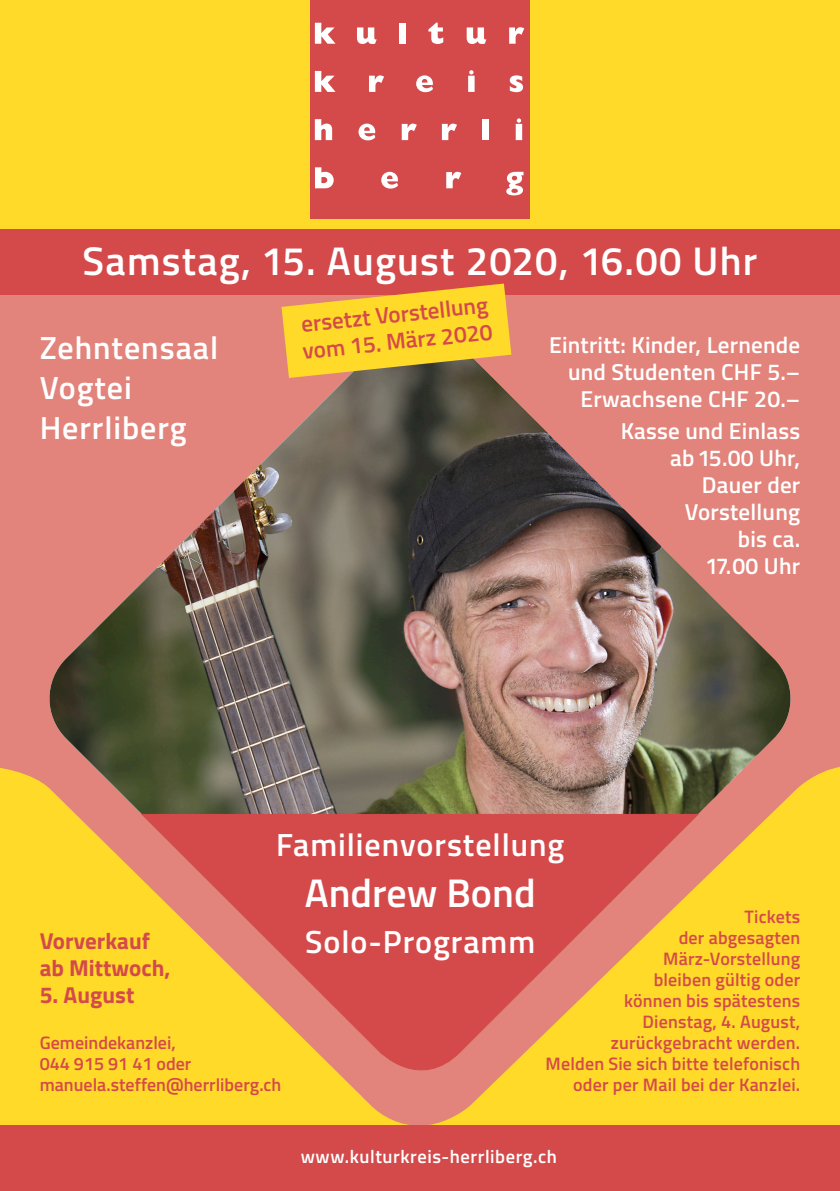
<style>
.page{position:relative;width:840px;height:1191px;background:#fff}
.page>*{position:absolute;margin:0;border:0;box-sizing:border-box;transform-origin:0 0}
._03_heads_inside{font:600 40px "Titillium Web";letter-spacing:.03em;color:#fff}
._02_head{font:600 40px "Titillium Web";color:#fff}
._03_info_mittelaxe{font:600 32px "Titillium Web";letter-spacing:.03em;color:#fff}
._04_subheads_front{font:600 32px/40px "Titillium Web";letter-spacing:.03em;color:#fff}
._03_info_front_recht{font:600 23px/27px "Titillium Web";letter-spacing:.01em;color:#fff;text-align:right}
._03_info_front_recht-2{font:600 23px/27px "Titillium Web";color:#d44a4b}
._03_info_front_recht-3{font:700 23px/27px "Titillium Web";color:#d44a4b}
._09_Tabelle_negativ{font:600 18.4px "Titillium Web";letter-spacing:.03em;color:#fff}
._03_info_front_recht-4{font:600 18px/21px "Titillium Web";letter-spacing:.01em;color:#d44a4b;text-align:right}
</style>
<div class="page">
<div style="left:0;top:0;width:839px;height:239px;background:#ffda29"></div>
<div style="left:0;top:295px;width:839px;height:896px;background:#e2847b"></div>
<div style="left:0;top:230px;width:839px;height:65px;background:#d44a4b"></div>
<div style="left:0;top:767px;width:839px;height:358px;background:#ffda29"></div>
<div style="left:310px;top:0;width:219px;height:218px;background:#d44a4b"></div>
<svg style="left:315px;top:167px;width:18px;height:21px"></svg>
<svg style="left:381px;top:172px;width:17px;height:17px"></svg>
<svg style="left:446px;top:172px;width:15px;height:16px"></svg>
<svg style="left:506px;top:172px;width:17px;height:23px"></svg>
<svg style="left:315px;top:119px;width:17px;height:21px"></svg>
<svg style="left:358px;top:124px;width:17px;height:16px"></svg>
<svg style="left:401px;top:124px;width:15px;height:16px"></svg>
<svg style="left:441px;top:124px;width:15px;height:16px"></svg>
<div style="left:482px;top:119px;width:6px;height:21px;background:#fff"></div>
<svg style="left:515px;top:118px;width:7px;height:22px"></svg>
<svg style="left:315px;top:71px;width:20px;height:21px"></svg>
<svg style="left:369px;top:75px;width:15px;height:17px"></svg>
<svg style="left:416px;top:75px;width:17px;height:17px"></svg>
<svg style="left:468px;top:70px;width:6px;height:22px"></svg>
<svg style="left:509px;top:75px;width:14px;height:17px"></svg>
<svg style="left:315px;top:23px;width:20px;height:21px"></svg>
<svg style="left:357px;top:27px;width:19px;height:17px"></svg>
<div style="left:399px;top:23px;width:6px;height:21px;background:#fff"></div>
<svg style="left:428px;top:23px;width:15px;height:21px"></svg>
<svg style="left:466px;top:27px;width:20px;height:17px"></svg>
<svg style="left:509px;top:27px;width:15px;height:17px"></svg>
<img style="left:44px;top:352px;width:751px;height:722px">
<svg style="left:142px;top:814px;width:555px;height:278px"></svg>
<div style="left:0;top:1125px;width:839px;height:66px;background:#d44a4b"></div>
<svg style="left:281px;top:283px;width:230px;height:95px"></svg>
<p class="_03_heads_inside" style="left:83px;top:231px;width:676px">Samstag, 15. August 2020, 16.00 Uhr</p>
<p class="_03_info_front_recht-2" style="left:298px;top:310px;width:192px;rotate:-6deg">ersetzt Vorstellung vom 15. März 2020</p>
<p class="_04_subheads_front" style="left:40px;top:326px;width:180px">Zehntensaal<br>Vogtei<br>Herrliberg</p>
<p class="_03_info_front_recht" style="left:548px;top:330px;width:252px">Eintritt: Kinder, Lernende</p>
<p class="_03_info_front_recht" style="left:567px;top:357px;width:234px">und Studenten CHF 5.–</p>
<p class="_03_info_front_recht" style="left:580px;top:384px;width:221px">Erwachsene CHF 20.–</p>
<p class="_03_info_front_recht" style="left:620px;top:417px;width:181px">Kasse und Einlass ab 15.00 Uhr,<br>Dauer der<br>Vorstellung<br>bis ca.<br>17.00 Uhr</p>
<p class="_03_info_mittelaxe" style="left:276px;top:820px;width:290px">Familienvorstellung</p>
<p class="_02_head" style="left:304px;top:863px;width:232px">Andrew Bond</p>
<p class="_03_info_mittelaxe" style="left:305px;top:918px;width:231px">Solo-Programm</p>
<p class="_03_info_front_recht-4" style="left:610px;top:905px;width:191px">Tickets<br>der abgesagten<br>März-Vorstellung bleiben gültig oder können bis spätestens<br>Dienstag, 4. August, zurückgebracht werden.</p>
<p class="_03_info_front_recht-4" style="left:545px;top:1052px;width:256px">Melden Sie sich bitte telefonisch oder per Mail bei der Kanzlei.</p>
<p class="_03_info_front_recht-3" style="left:40px;top:926px;width:132px">Vorverkauf ab Mittwoch,</p>
<p class="_03_info_front_recht-3" style="left:40px;top:980px;width:96px">5. August</p>
<p class="_03_info_front_recht-4" style="left:40px;top:1031px;width:243px;text-align:left">Gemeindekanzlei,<br>044 915 91 41 oder manuela.steffen@herrliberg.ch</p>
<p class="_09_Tabelle_negativ" style="left:292px;top:1142px;width:257px">www.kulturkreis-her liberg.ch</p>
<p class="_09_Tabelle_negativ" style="left:301px;top:1142px;width:257px">www.kulturkreis-herrliberg.ch</p>
</div>
